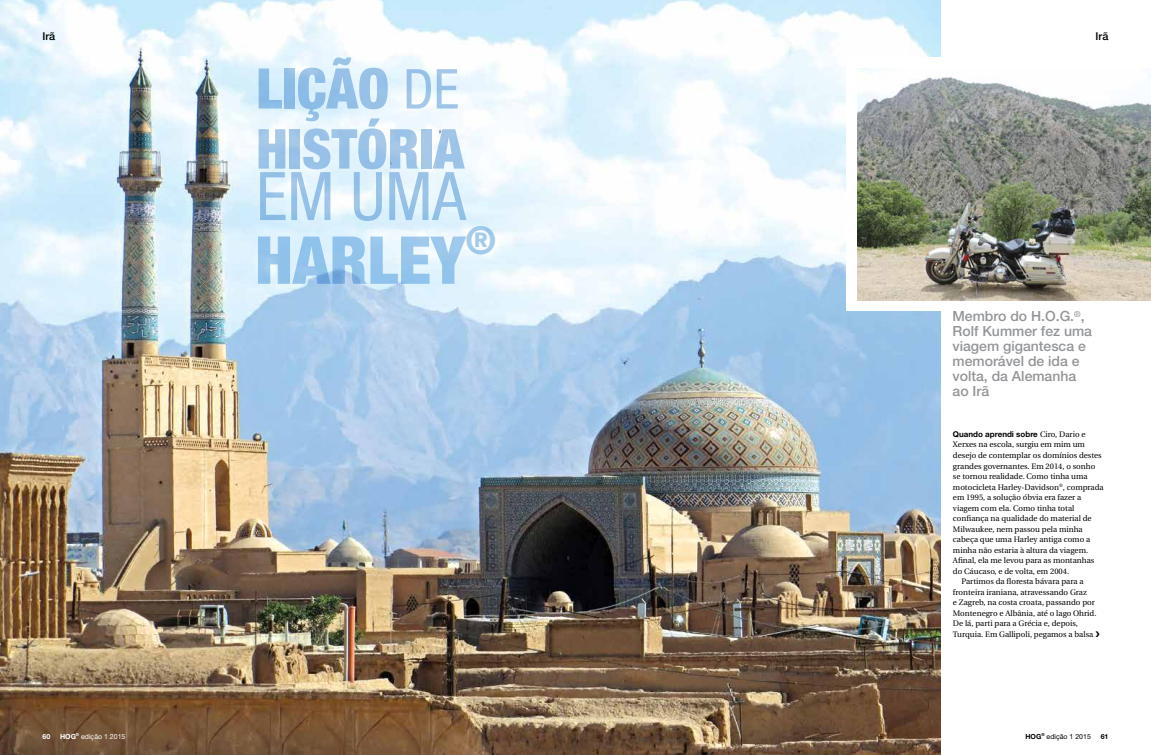
<style>
.page{position:relative;width:1151px;height:755px;background:#fff}
.page>*{position:absolute;margin:0;border:0;box-sizing:border-box;transform-origin:0 0}
.t1{font:condensed 67px "Helvetica Neue";color:#99c3e8}
.t2{font:900 condensed 66px "Helvetica Neue";color:#98c8ec}
.t3{font:900 condensed 56px "Helvetica Neue";color:#99c3e8}
.t4{font:900 condensed 55px "Helvetica Neue";color:#99c3e8}
.t5{font:900 condensed 38.5px "Helvetica Neue";color:#98c8ec}
.t6{font:500 14px/15px "Helvetica Neue";color:#939598}
.t7{font:500 10.8px "Helvetica Neue";color:#000}
.t8{font:8px "Utopia";color:#000}
.t9{font:700 8px "Helvetica Neue";color:#000}
.t10{font:7px "Helvetica Neue";color:#fff}
.t11{font:7px "Helvetica Neue";color:#000}
.t12{font:700 7px "Helvetica Neue";color:#fff}
.t13{font:700 7px "Helvetica Neue";color:#000}
.s1{font-weight:400;font-size:55px}
.s2{font-weight:700}
.s3{font-family:"Utopia";font-weight:400}
.s4{font-family:"Stempel Schneidlerfor HD";font-weight:900;font-size:16px}
</style>
<div class="page">
<img style="left:0;top:0;width:941px;height:754px">
<div style="left:846px;top:57px;width:262px;height:253px;background:#fff"></div>
<img style="left:857px;top:68px;width:294px;height:232px">
<h3 class="t7" style="left:43px;top:30px;width:14px">Irã</h3>
<h3 class="t3" style="left:256px;top:54px;width:204px">LIÇÃO <span class="s1">DE</span></h3>
<h3 class="t4" style="left:256px;top:115px;width:209px">HISTÓRIA</h3>
<h1 class="t1" style="left:256px;top:157px;width:211px">EM UMA</h1>
<h2 class="t2" style="left:255px;top:219px;width:212px">HARLEY</h2>
<h3 class="t5" style="left:465px;top:216px;width:32px">®</h3>
<p class="t12" style="left:43px;top:731px;width:9px">60</p>
<p class="t10" style="left:60px;top:731px;width:67px"><span class="s2">HOG</span><sup>®</sup> edição 1 2015</p>
<h3 class="t7" style="left:1096px;top:30px;width:14px">Irã</h3>
<h3 class="t6" style="left:952px;top:308px;width:141px">Membro do H.O.G.<sup>®</sup>,<br>Rolf Kummer fez uma viagem gigantesca e memorável de ida e volta, da Alemanha ao Irã</h3>
<p class="t9" style="left:953px;top:429px;width:134px">Quando aprendi sobre <span class="s3">Ciro, Dario e</span></p>
<p class="t8" style="left:953px;top:440px;width:133px">Xerxes na escola, surgiu em mim um</p>
<p class="t8" style="left:953px;top:450px;width:150px">desejo de contemplar os domínios destes</p>
<p class="t8" style="left:953px;top:461px;width:144px">grandes governantes. Em 2014, o sonho</p>
<p class="t8" style="left:953px;top:471px;width:136px">se tornou realidade. Como tinha uma</p>
<p class="t8" style="left:953px;top:482px;width:152px">motocicleta Harley-Davidson<sup>®</sup>, comprada</p>
<p class="t8" style="left:953px;top:492px;width:130px">em 1995, a solução óbvia era fazer a</p>
<p class="t8" style="left:953px;top:503px;width:123px">viagem com ela. Como tinha total</p>
<p class="t8" style="left:953px;top:513px;width:140px">confiança na qualidade do material de</p>
<p class="t8" style="left:953px;top:524px;width:131px">Milwaukee, nem passou pela minha</p>
<p class="t8" style="left:953px;top:534px;width:139px">cabeça que uma Harley antiga como a</p>
<p class="t8" style="left:953px;top:545px;width:137px">minha não estaria à altura da viagem.</p>
<p class="t8" style="left:953px;top:555px;width:143px">Afinal, ela me levou para as montanhas</p>
<p class="t8" style="left:953px;top:566px;width:118px">do Cáucaso, e de volta, em 2004.</p>
<p class="t8" style="left:961px;top:576px;width:124px">Partimos da floresta bávara para a</p>
<p class="t8" style="left:953px;top:587px;width:135px">fronteira iraniana, atravessando Graz</p>
<p class="t8" style="left:953px;top:597px;width:143px">e Zagreb, na costa croata, passando por</p>
<p class="t8" style="left:953px;top:608px;width:145px">Montenegro e Albânia, até o lago Ohrid.</p>
<p class="t8" style="left:953px;top:618px;width:127px">De lá, parti para a Grécia e, depois,</p>
<p class="t8" style="left:953px;top:629px;width:149px">Turquia. Em Gallipoli, pegamos a balsa <span class="s4">›</span></p>
<p class="t11" style="left:1025px;top:731px;width:67px"><span class="s2">HOG</span><sup>®</sup> edição 1 2015</p>
<p class="t13" style="left:1101px;top:731px;width:9px">61</p>
</div>
